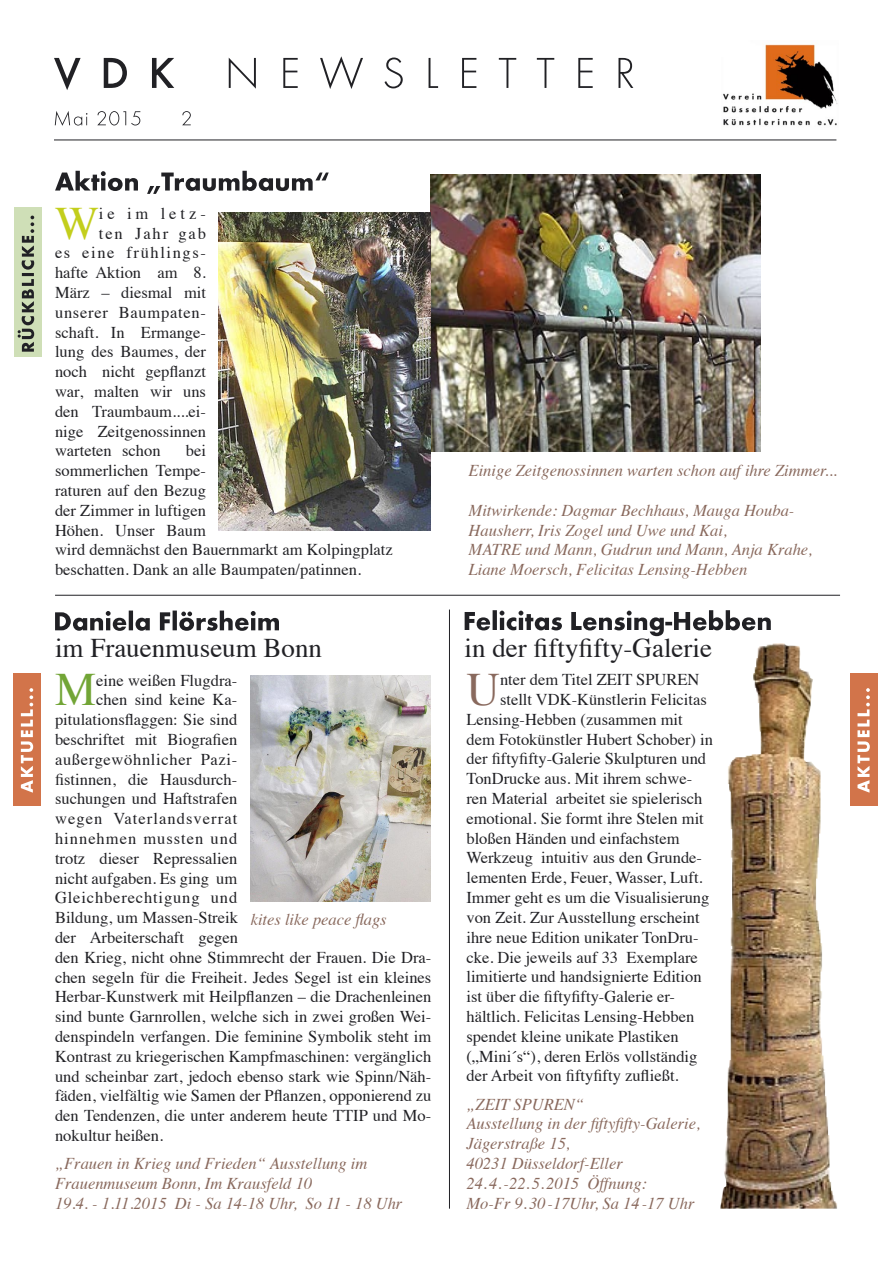
<style>
.page{position:relative;width:893px;height:1263px;background:#fff}
.page>*{position:absolute;margin:0;border:0;box-sizing:border-box;transform-origin:0 0}
.t1{font:46.35px "Times";color:#c3ce1c}
.t2{font:46.35px "Times";color:#72a536}
.t3{font:46.35px "Times";color:#89695d}
.t4{font:27px "Times";color:#212125}
.t5{font:16.5px/19.8px "Times";color:#212125}
.t6{font:italic 16.5px/19.8px "Times";color:#89695d}
.t7{font:16.5px "Times";letter-spacing:.04em;color:#212125}
.t8{font:16.5px "Times";letter-spacing:.065em;color:#212125}
.t9{font:16.5px "Times";letter-spacing:.05em;color:#212125}
.t10{font:16.5px "Times";letter-spacing:.06em;color:#212125}
.t11{font:16.5px "Times";letter-spacing:.045em;color:#212125}
.t12{font:16.5px "Times";letter-spacing:.095em;color:#212125}
.t13{font:16.5px "Times";letter-spacing:.115em;color:#212125}
</style>
<div class="page">
<img style="left:723px;top:44px;width:115px;height:82px">
<svg style="left:54px;top:56px;width:579px;height:34px"></svg>
<hr style="left:54px;top:140px;width:782px;height:1px;background:#212125">
<svg style="left:55px;top:111px;width:136px;height:15px"></svg>
<svg style="left:55px;top:171px;width:274px;height:23px"></svg>
<img style="left:431px;top:175px;width:330px;height:276px">
<hr style="left:55px;top:595px;width:785px;height:1px;background:#212125">
<svg style="left:55px;top:610px;width:224px;height:21px"></svg>
<hr style="left:449px;top:609px;width:1px;height:599px;background:#212125">
<svg style="left:465px;top:610px;width:306px;height:26px"></svg>
<img style="left:720px;top:643px;width:117px;height:565px">
<div style="left:15px;top:207px;width:27px;height:149px;background:#cfdfb7"></div>
<svg style="left:18px;top:216px;width:16px;height:136px"></svg>
<div style="left:850px;top:673px;width:28px;height:133px;background:#d2744a"></div>
<svg style="left:857px;top:688px;width:13px;height:105px"></svg>
<div style="left:14px;top:673px;width:27px;height:133px;background:#d2744a"></div>
<svg style="left:21px;top:688px;width:12px;height:105px"></svg>
<img style="left:219px;top:212px;width:211px;height:319px">
<img style="left:250px;top:675px;width:180px;height:226px">
<p class="t1" style="left:55px;top:180px;width:45px">W</p>
<p class="t5" style="left:99px;top:202px;width:109px">ie im letz-</p>
<p class="t13" style="left:99px;top:218px;width:109px">ten Jahr gab</p>
<p class="t12" style="left:55px;top:237px;width:152px">es eine frühlings-</p>
<p class="t5" style="left:55px;top:261px;width:152px">hafte Aktion am 8.</p>
<p class="t5" style="left:55px;top:281px;width:152px">März – diesmal mit</p>
<p class="t11" style="left:55px;top:297px;width:152px">unserer Baumpaten-</p>
<p class="t5" style="left:55px;top:321px;width:152px">schaft. In Ermange-</p>
<p class="t5" style="left:55px;top:341px;width:152px">lung des Baumes, der</p>
<p class="t5" style="left:55px;top:360px;width:152px">noch nicht gepflanzt</p>
<p class="t5" style="left:55px;top:380px;width:152px">war, malten wir uns</p>
<p class="t5" style="left:55px;top:400px;width:152px">den Traumbaum....ei-</p>
<p class="t5" style="left:55px;top:420px;width:152px">nige Zeitgenossinnen</p>
<p class="t5" style="left:55px;top:440px;width:107px">warteten schon</p>
<p class="t5" style="left:55px;top:440px;width:339px;text-indent:131px">bei<br>sommerlichen Tempe-<br>raturen auf den Bezug<br>der Zimmer in luftigen<br>Höhen. Unser Baum<br>wird demnächst den Bauernmarkt am Kolpingplatz beschatten. Dank an alle Baumpaten/patinnen.</p>
<p class="t4" style="left:55px;top:623px;width:269px">im Frauenmuseum Bonn</p>
<p class="t2" style="left:55px;top:646px;width:43px">M</p>
<p class="t5" style="left:96px;top:669px;width:142px">eine weißen Flugdra-</p>
<p class="t5" style="left:96px;top:688px;width:142px">chen sind keine Ka-</p>
<p class="t5" style="left:55px;top:708px;width:184px">pitulationsflaggen: Sie sind</p>
<p class="t5" style="left:55px;top:728px;width:184px">beschriftet mit Biografien</p>
<p class="t7" style="left:55px;top:744px;width:184px">außergewöhnlicher Pazi-</p>
<p class="t5" style="left:55px;top:768px;width:184px">fistinnen, die Hausdurch-</p>
<p class="t5" style="left:55px;top:787px;width:184px">suchungen und Haftstrafen</p>
<p class="t8" style="left:55px;top:803px;width:184px">wegen Vaterlandsverrat</p>
<p class="t10" style="left:55px;top:823px;width:184px">hinnehmen mussten und</p>
<p class="t5" style="left:55px;top:847px;width:184px">trotz dieser Repressalien</p>
<p class="t5" style="left:55px;top:867px;width:184px">nicht aufgaben. Es ging um</p>
<p class="t9" style="left:55px;top:882px;width:184px">Gleichberechtigung und</p>
<p class="t5" style="left:55px;top:906px;width:184px">Bildung, um Massen-Streik</p>
<p class="t5" style="left:55px;top:926px;width:184px">der Arbeiterschaft gegen</p>
<p class="t5" style="left:55px;top:946px;width:378px">den Krieg, nicht ohne Stimmrecht der Frauen. Die Dra-</p>
<p class="t5" style="left:55px;top:966px;width:378px">chen segeln für die Freiheit. Jedes Segel ist ein kleines</p>
<p class="t5" style="left:55px;top:985px;width:378px">Herbar-Kunstwerk mit Heilpflanzen – die Drachenleinen</p>
<p class="t5" style="left:55px;top:1005px;width:378px">sind bunte Garnrollen, welche sich in zwei großen Wei-</p>
<p class="t5" style="left:55px;top:1025px;width:378px">denspindeln verfangen. Die feminine Symbolik steht im</p>
<p class="t5" style="left:55px;top:1045px;width:378px">Kontrast zu kriegerischen Kampfmaschinen: vergänglich</p>
<p class="t5" style="left:55px;top:1065px;width:378px">und scheinbar zart, jedoch ebenso stark wie Spinn/Näh-</p>
<p class="t5" style="left:55px;top:1084px;width:378px">fäden, vielfältig wie Samen der Pflanzen, opponierend zu</p>
<p class="t5" style="left:55px;top:1104px;width:378px">den Tendenzen, die unter anderem heute TTIP und Mo-</p>
<p class="t5" style="left:55px;top:1124px;width:110px">nokultur heißen.</p>
<p class="t6" style="left:251px;top:909px;width:138px">kites like peace flags</p>
<p class="t6" style="left:55px;top:1152px;width:314px">„Frauen in Krieg und Frieden“ Ausstellung im<br>Frauenmuseum Bonn, Im Krausfeld 10</p>
<p class="t6" style="left:55px;top:1192px;width:349px">19.4. - 1.11.2015 Di - Sa 14-18 Uhr, So 11 - 18 Uhr</p>
<p class="t6" style="left:469px;top:459px;width:370px">Einige Zeitgenossinnen warten schon auf ihre Zimmer...</p>
<p class="t6" style="left:469px;top:499px;width:327px">Mitwirkende: Dagmar Bechhaus, Mauga Houba-<br>Hausherr, Iris Zogel und Uwe und Kai,</p>
<p class="t6" style="left:469px;top:539px;width:345px">MATRE und Mann, Gudrun und Mann, Anja Krahe,<br>Liane Moersch, Felicitas Lensing-Hebben</p>
<p class="t4" style="left:465px;top:623px;width:249px">in der fiftyfifty-Galerie</p>
<p class="t3" style="left:466px;top:646px;width:35px">U</p>
<p class="t5" style="left:500px;top:668px;width:201px">nter dem Titel ZEIT SPUREN</p>
<p class="t5" style="left:500px;top:688px;width:208px">stellt VDK-Künstlerin Felicitas</p>
<p class="t5" style="left:466px;top:708px;width:218px">Lensing-Hebben (zusammen mit</p>
<p class="t5" style="left:466px;top:728px;width:248px">dem Fotokünstler Hubert Schober) in</p>
<p class="t5" style="left:466px;top:748px;width:241px">der fiftyfifty-Galerie Skulpturen und</p>
<p class="t5" style="left:466px;top:767px;width:227px">TonDrucke aus. Mit ihrem schwe-</p>
<p class="t5" style="left:466px;top:787px;width:237px">ren Material arbeitet sie spielerisch</p>
<p class="t5" style="left:466px;top:807px;width:239px">emotional. Sie formt ihre Stelen mit</p>
<p class="t5" style="left:466px;top:827px;width:215px">bloßen Händen und einfachstem</p>
<p class="t5" style="left:466px;top:847px;width:237px">Werkzeug intuitiv aus den Grunde-</p>
<p class="t5" style="left:466px;top:866px;width:238px">lementen Erde, Feuer, Wasser, Luft.</p>
<p class="t5" style="left:466px;top:886px;width:244px">Immer geht es um die Visualisierung</p>
<p class="t5" style="left:466px;top:906px;width:235px">von Zeit. Zur Ausstellung erscheint</p>
<p class="t5" style="left:466px;top:926px;width:234px">ihre neue Edition unikater TonDru-</p>
<p class="t5" style="left:466px;top:946px;width:233px">cke. Die jeweils auf 33 Exemplare</p>
<p class="t5" style="left:466px;top:965px;width:237px">limitierte und handsignierte Edition</p>
<p class="t5" style="left:466px;top:985px;width:210px">ist über die fiftyfifty-Galerie er-</p>
<p class="t5" style="left:466px;top:1005px;width:229px">hältlich. Felicitas Lensing-Hebben</p>
<p class="t5" style="left:466px;top:1025px;width:214px">spendet kleine unikate Plastiken</p>
<p class="t5" style="left:466px;top:1045px;width:232px">(„Minís“), deren Erlös vollständig</p>
<p class="t5" style="left:466px;top:1064px;width:214px">der Arbeit von fiftyfifty zufließt.</p>
<p class="t6" style="left:466px;top:1093px;width:119px">„ZEIT SPUREN“</p>
<p class="t6" style="left:466px;top:1113px;width:235px">Ausstellung in der fiftyfifty-Galerie,<br>Jägerstraße 15,</p>
<p class="t6" style="left:466px;top:1152px;width:158px">40231 Düsseldorf-Eller</p>
<p class="t6" style="left:466px;top:1172px;width:229px">24. 4. -22. 5. 2015 Öffnung:<br>Mo-Fr 9. 30 -17Uhr, Sa 14 -17 Uhr</p>
</div>
